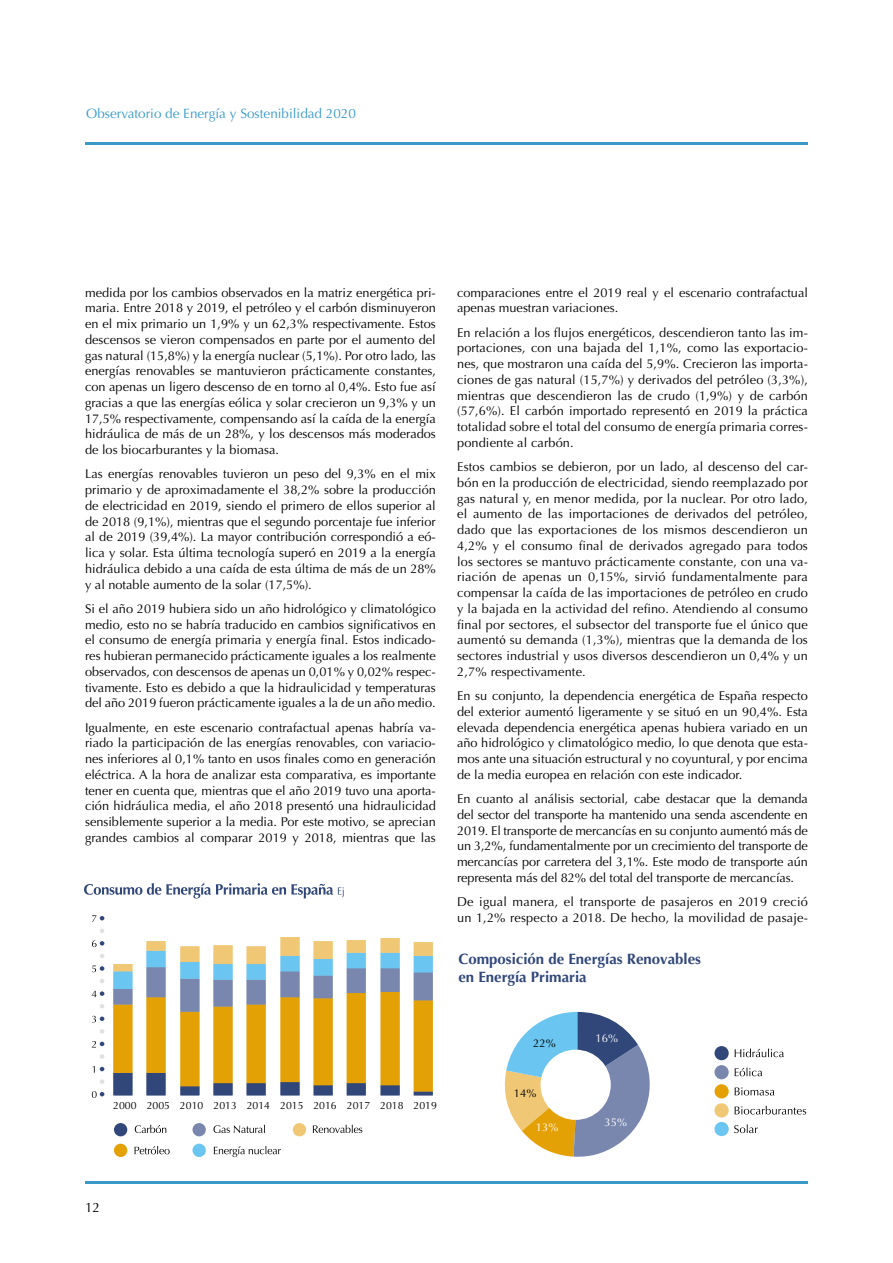
<style>
.page{position:relative;width:893px;height:1263px;background:#fff}
.page>*{position:absolute;margin:0;border:0;box-sizing:border-box;transform-origin:0 0}
.t1{font:700 15px/18px "Optima";color:#31477a}
.t2{font:13.5px "Optima";color:#399ac8}
.t3{font:13.5px "Optima";color:#000}
.t4{font:12.75px/15.8px "Optima";color:#000;text-align:justify}
.t5{font:11.25px "Optima";color:#fff}
.t6{font:11.25px "Optima";color:#000}
.t7{font:10.5px "Optima";color:#020203}
.s1{font-family:"Times New Roman"}
</style>
<div class="page">
<hr style="left:85px;top:142px;width:723px;height:3px;background:#399ac8">
<hr style="left:85px;top:1182px;width:723px;height:2px;background:#399ac8">
<svg style="left:504px;top:1012px;width:146px;height:145px"></svg>
<div style="left:540px;top:1050px;width:71px;height:70px;background:#fff;border-radius:50%"></div>
<svg style="left:735px;top:1048px;width:49px;height:9px"></svg>
<div style="left:714px;top:1046px;width:15px;height:14px;background:#31477a;border-radius:50%"></div>
<svg style="left:735px;top:1068px;width:27px;height:8px"></svg>
<div style="left:714px;top:1065px;width:15px;height:14px;background:#7987af;border-radius:50%"></div>
<svg style="left:735px;top:1087px;width:39px;height:8px"></svg>
<div style="left:714px;top:1084px;width:15px;height:14px;background:#e4a106;border-radius:50%"></div>
<svg style="left:735px;top:1106px;width:71px;height:8px"></svg>
<div style="left:714px;top:1103px;width:15px;height:14px;background:#f0c774;border-radius:50%"></div>
<svg style="left:734px;top:1124px;width:24px;height:9px"></svg>
<div style="left:714px;top:1122px;width:15px;height:14px;background:#6ac5f0;border-radius:50%"></div>
<div style="left:114px;top:1123px;width:13px;height:13px;background:#31477a;border-radius:50%"></div>
<div style="left:192px;top:1123px;width:14px;height:13px;background:#7987af;border-radius:50%"></div>
<div style="left:114px;top:1144px;width:13px;height:13px;background:#e4a106;border-radius:50%"></div>
<div style="left:192px;top:1144px;width:14px;height:13px;background:#6ac5f0;border-radius:50%"></div>
<div style="left:293px;top:1123px;width:13px;height:13px;background:#f0c774;border-radius:50%"></div>
<svg style="left:100px;top:1079px;width:4px;height:5px"></svg>
<svg style="left:100px;top:1054px;width:4px;height:5px"></svg>
<svg style="left:100px;top:1029px;width:4px;height:4px"></svg>
<svg style="left:100px;top:1004px;width:4px;height:4px"></svg>
<svg style="left:100px;top:979px;width:4px;height:4px"></svg>
<svg style="left:100px;top:954px;width:4px;height:4px"></svg>
<svg style="left:100px;top:928px;width:4px;height:5px"></svg>
<svg style="left:92px;top:1091px;width:12px;height:7px"></svg>
<svg style="left:92px;top:940px;width:12px;height:7px"></svg>
<svg style="left:92px;top:991px;width:12px;height:6px"></svg>
<svg style="left:92px;top:1041px;width:12px;height:6px"></svg>
<svg style="left:92px;top:1066px;width:12px;height:7px"></svg>
<svg style="left:92px;top:1016px;width:12px;height:6px"></svg>
<svg style="left:92px;top:965px;width:12px;height:7px"></svg>
<svg style="left:92px;top:915px;width:12px;height:7px"></svg>
<svg style="left:84px;top:883px;width:260px;height:15px"></svg>
<svg style="left:313px;top:1125px;width:49px;height:8px"></svg>
<svg style="left:214px;top:1146px;width:67px;height:11px"></svg>
<svg style="left:213px;top:1125px;width:52px;height:8px"></svg>
<svg style="left:135px;top:1146px;width:35px;height:8px"></svg>
<svg style="left:135px;top:1125px;width:31px;height:8px"></svg>
<svg style="left:113px;top:937px;width:320px;height:158px"></svg>
<p class="t2" style="left:86px;top:105px;width:271px">Observatorio de Energía y Sostenibilidad 2020</p>
<p class="t4" style="left:85px;top:285px;width:352px">medida por los cambios observados en la matriz energética pri&shy;maria. Entre 2018 y 2019, el petróleo y el carbón disminuyeron en el mix primario un 1,9% y un 62,3% respectivamente. Estos descensos se vieron compensados en parte por el aumento del gas natural (15,8%) y la energía nuclear (5,1%). Por otro lado, las energías renovables se mantuvieron prácticamente constantes, con apenas un ligero descenso de en torno al 0,4%. Esto fue así gracias a que las energías eólica y solar crecieron un 9,3% y un 17,5% respectivamente, compensando así la caída de la energía hidráulica de más de un 28%, y los descensos más moderados de los biocarburantes y la biomasa.</p>
<p class="t4" style="left:85px;top:466px;width:352px">Las energías renovables tuvieron un peso del 9,3% en el mix primario y de aproximadamente el 38,2% sobre la producción de electricidad en 2019, siendo el primero de ellos superior al de 2018 (9,1%), mientras que el segundo porcentaje fue inferior al de 2019 (39,4%). La mayor contribución correspondió a eó&shy;lica y solar. Esta última tecnología superó en 2019 a la energía hidráulica debido a una caída de esta última de más de un 28% y al notable aumento de la solar (17,5%).</p>
<p class="t4" style="left:85px;top:601px;width:352px">Si el año 2019 hubiera sido un año hidrológico y climatológico medio, esto no se habría traducido en cambios significativos en el consumo de energía primaria y energía final. Estos indicado&shy;res hubieran permanecido prácticamente iguales a los realmente observados, con descensos de apenas un 0,01% y 0,02% respec&shy;tivamente. Esto es debido a que la hidraulicidad y temperaturas del año 2019 fueron prácticamente iguales a la de un año medio.</p>
<p class="t4" style="left:85px;top:720px;width:352px">Igualmente, en este escenario contrafactual apenas habría va&shy;riado la participación de las energías renovables, con variacio&shy;nes inferiores al 0,1% tanto en usos finales como en generación eléctrica. A la hora de analizar esta comparativa, es importante tener en cuenta que, mientras que el año 2019 tuvo una aporta&shy;ción hidráulica media, el año 2018 presentó una hidraulicidad sensiblemente superior a la media. Por este motivo, se aprecian grandes cambios al comparar 2019 y 2018, mientras que las</p>
<p class="t7" style="left:113px;top:1099px;width:325px">2000 2005 2010 2013 2014 2015 2016 2017 2018 2019</p>
<p class="t4" style="left:457px;top:285px;width:352px">comparaciones entre el 2019 real y el escenario contrafactual apenas muestran variaciones.</p>
<p class="t4" style="left:457px;top:325px;width:352px">En relación a los flujos energéticos, descendieron tanto las im&shy;portaciones, con una bajada del 1,1%, como las exportacio&shy;nes, que mostraron una caída del 5,9%. Crecieron las importa&shy;ciones de gas natural (15,7%) y derivados del petróleo (3,3%), mientras que descendieron las de crudo (1,9%) y de carbón (57,6%). El carbón importado representó en 2019 la práctica totalidad sobre el total del consumo de energía primaria corres&shy;pondiente al carbón.</p>
<p class="t4" style="left:457px;top:459px;width:352px">Estos cambios se debieron, por un lado, al descenso del car&shy;bón en la producción de electricidad, siendo reemplazado por gas natural y, en menor medida, por la nuclear. Por otro lado, el aumento de las importaciones de derivados del petróleo, dado que las exportaciones de los mismos descendieron un 4,2% y el consumo final de derivados agregado para todos los sectores se mantuvo prácticamente constante, con una va&shy;riación de apenas un 0,15%, sirvió fundamentalmente para compensar la caída de las importaciones de petróleo en crudo y la bajada en la actividad del refino. Atendiendo al consumo final por sectores, el subsector del transporte fue el único que aument<span class="s1">ó</span> su demanda (1,3%), mientras que la demanda de los sectores industrial y usos diversos descendieron un 0,4% y un 2,7% respectivamente.</p>
<p class="t4" style="left:457px;top:688px;width:352px">En su conjunto, la dependencia energética de España respecto del exterior aumentó ligeramente y se situó en un 90,4%. Esta elevada dependencia energética apenas hubiera variado en un año hidrológico y climatológico medio, lo que denota que esta&shy;mos ante una situación estructural y no coyuntural, y por encima de la media europea en relación con este indicador.</p>
<p class="t4" style="left:457px;top:791px;width:352px">En cuanto al análisis sectorial, cabe destacar que la demanda del sector del transporte ha mantenido una senda ascendente en 2019. El transporte de mercancías en su conjunto aumentó más de un 3,2%, fundamentalmente por un crecimiento del transporte de mercancías por carretera del 3,1%. Este modo de transporte aún representa más del 82% del total del transporte de mercancías.</p>
<p class="t4" style="left:457px;top:894px;width:352px">De igual manera, el transporte de pasajeros en 2019 creció un 1,2% respecto a 2018. De hecho, la movilidad de pasaje-</p>
<p class="t1" style="left:458px;top:950px;width:244px">Composición de Energías Renovables en Energía Primaria</p>
<p class="t6" style="left:533px;top:1036px;width:24px">22%</p>
<p class="t6" style="left:514px;top:1087px;width:24px">14%</p>
<p class="t5" style="left:536px;top:1121px;width:24px">13%</p>
<p class="t5" style="left:595px;top:1031px;width:24px">16%</p>
<p class="t5" style="left:605px;top:1116px;width:24px">35%</p>
<p class="t3" style="left:85px;top:1200px;width:17px">12</p>
</div>
